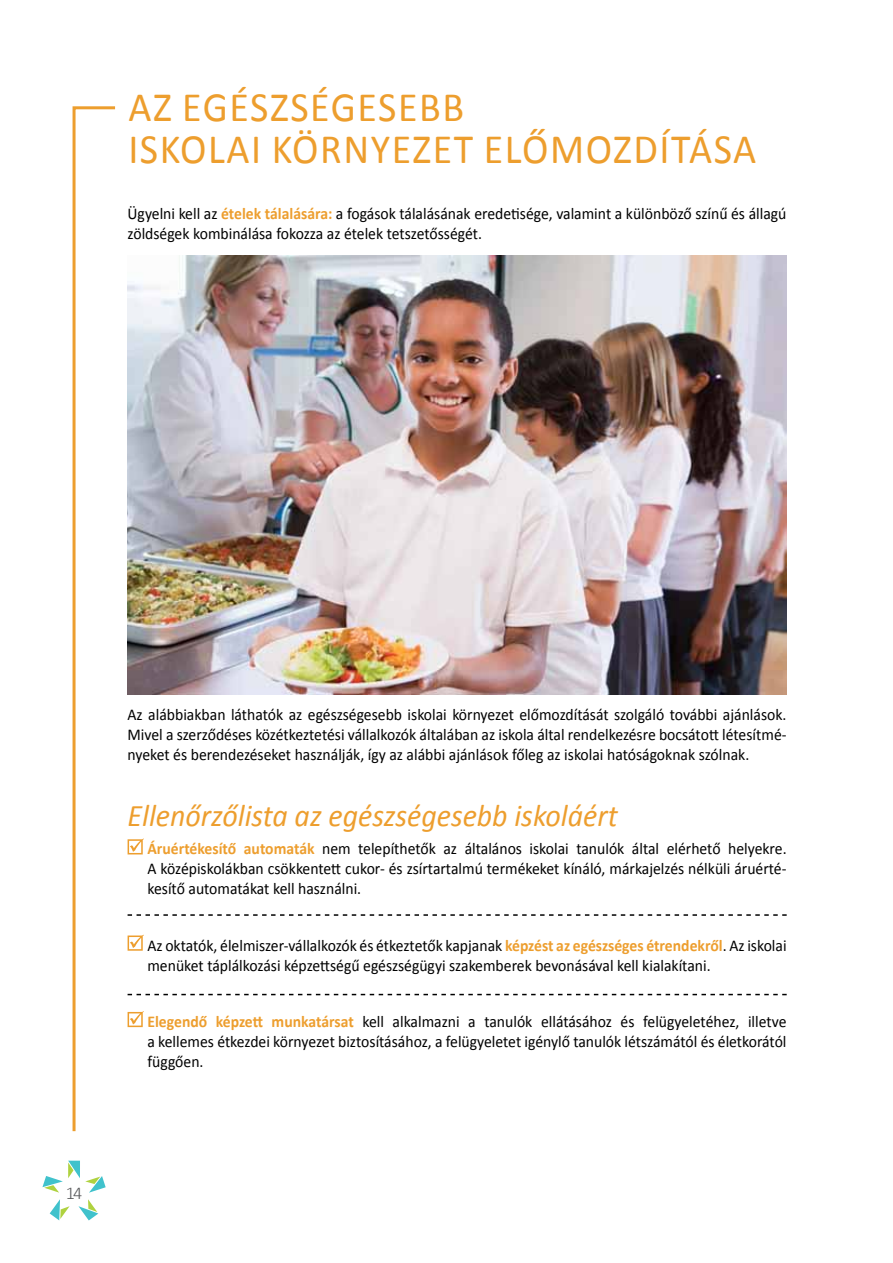
<style>
.page{position:relative;width:893px;height:1263px;background:#fff}
.page>*{position:absolute;margin:0;border:0;box-sizing:border-box;transform-origin:0 0}
.t1{font:42px/42px "Calibri";letter-spacing:.04em;color:#ed9e2e;scale:.95 1}
.t2{font:italic 31.5px "Calibri";color:#ed9e2e;scale:.95 1}
.t3{font:300 18px "Calibri";color:#58595b}
.t4{font:16.5px/19.8px "Calibri";color:#000;text-align:justify;scale:.95 1}
.s1{font-weight:700;color:#ed9e2e}
</style>
<div class="page">
<svg style="left:42px;top:1161px;width:64px;height:32px"></svg>
<svg style="left:50px;top:1199px;width:20px;height:21px"></svg>
<svg style="left:78px;top:1199px;width:20px;height:21px"></svg>
<svg style="left:72px;top:106px;width:44px;height:1026px"></svg>
<img style="left:128px;top:255px;width:659px;height:440px">
<svg style="left:128px;top:914px;width:659px;height:2px"></svg>
<svg style="left:128px;top:994px;width:659px;height:1px"></svg>
<svg style="left:128px;top:838px;width:16px;height:16px"></svg>
<svg style="left:128px;top:935px;width:16px;height:16px"></svg>
<svg style="left:128px;top:1011px;width:16px;height:16px"></svg>
<h1 class="t1" style="left:128px;top:86px;width:663px">AZ EGÉSZSÉGESEBB<br>ISKOLAI KÖRNYEZET ELŐMOZDÍTÁSA</h1>
<p class="t4" style="left:128px;top:204px;width:695px">Ügyelni kell az <span class="s1">ételek tálalására:</span> a fogások tálalásának eredetisége, valamint a különböző színű és állagú zöldségek kombinálása fokozza az ételek tetszetősségét.</p>
<p class="t4" style="left:128px;top:705px;width:695px">Az alábbiakban láthatók az egészségesebb iskolai környezet előmozdítását szolgáló további ajánlások.<br>Mivel a szerződéses közétkeztetési vállalkozók általában az iskola által rendelkezésre bocsátott létesítmé&shy;nyeket és berendezéseket használják, így az alábbi ajánlások főleg az iskolai hatóságoknak szólnak.</p>
<h2 class="t2" style="left:128px;top:794px;width:517px">Ellenőrzőlista az egészségesebb iskoláért</h2>
<p class="t4" style="left:147px;top:839px;width:674px"><span class="s1">Áruértékesítő automaták</span> nem telepíthetők az általános iskolai tanulók által elérhető helyekre.<br>A középiskolákban csökkentett cukor- és zsírtartalmú termékeket kínáló, márkajelzés nélküli áruérté&shy;kesítő automatákat kell használni.</p>
<p class="t4" style="left:147px;top:935px;width:674px">Az oktatók, élelmiszer-vállalkozók és étkeztetők kapjanak <span class="s1">képzést az egészséges étrendekről</span>. Az iskolai menüket táplálkozási képzettségű egészségügyi szakemberek bevonásával kell kialakítani.</p>
<p class="t4" style="left:147px;top:1012px;width:674px"><span class="s1">Elegendő képzett munkatársat</span> kell alkalmazni a tanulók ellátásához és felügyeletéhez, illetve a kellemes étkezdei környezet biztosításához, a felügyeletet igénylő tanulók létszámától és életkorától függően.</p>
<p class="t3" style="left:66px;top:1182px;width:18px">14</p>
</div>
